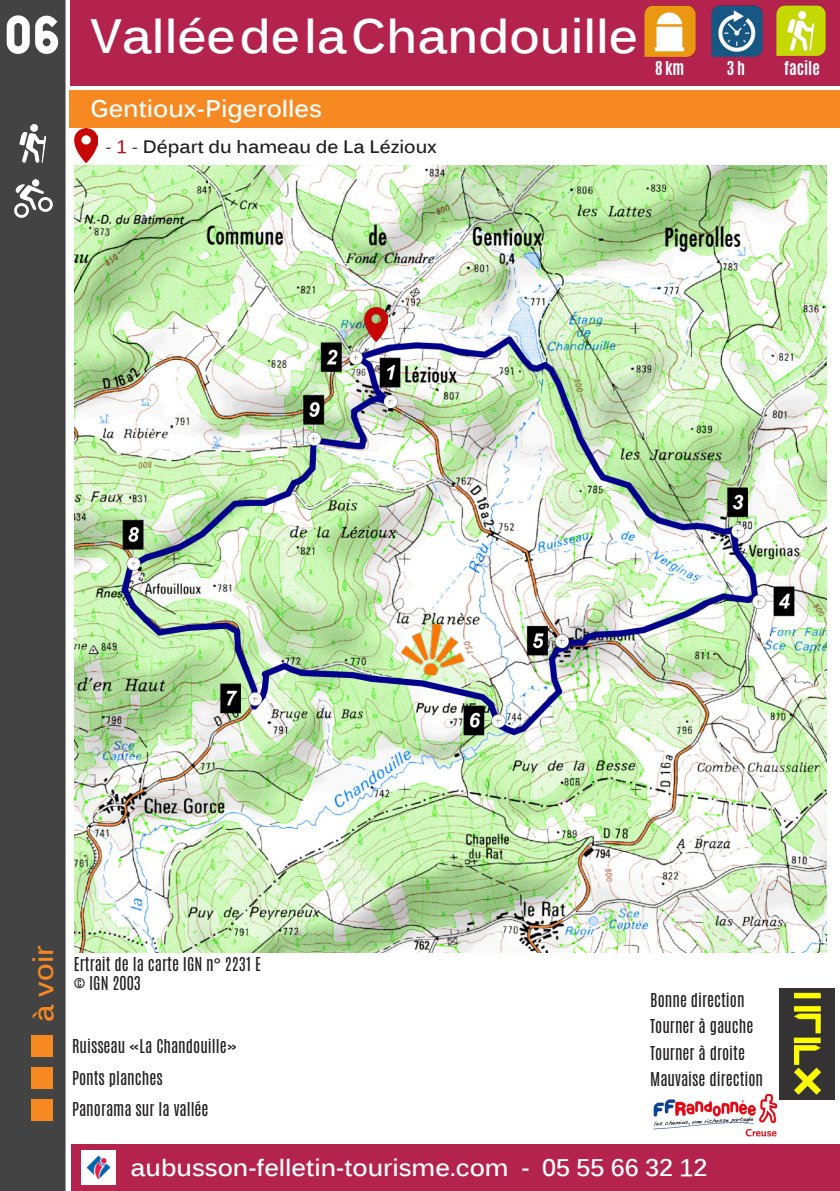
<style>
.page{position:relative;width:840px;height:1191px;background:#fff}
.page>*{position:absolute;margin:0;border:0;box-sizing:border-box;transform-origin:0 0}
.t1{font:80px "Lady Ice SC Bold";color:#fff}
.t2{font:700 48px "Kalinga";color:#fff}
.t3{font:700 28px "Kalinga";color:#f68922}
.t4{font:700 24px "Kalinga";color:#fff}
.t5{font:700 18px "Kalinga";color:#231f20}
.t6{font:16px "Antonio";color:#231f20}
.t7{font:700 16px "Antonio";color:#fff}
.s1{font-weight:400}
.s2{color:#a41d20}
</style>
<div class="page">
<div style="left:70px;top:0;width:769px;height:86px;background:#b3234d"></div>
<div style="left:70px;top:90px;width:769px;height:38px;background:#f68922"></div>
<div style="left:0;top:0;width:66px;height:1191px;background:#434343"></div>
<img style="left:644px;top:5px;width:52px;height:52px">
<img style="left:711px;top:5px;width:52px;height:52px">
<img style="left:7px;top:172px;width:52px;height:52px">
<img style="left:7px;top:117px;width:52px;height:52px">
<div style="left:71px;top:1144px;width:768px;height:47px;background:#b3234d"></div>
<img style="left:82px;top:1150px;width:34px;height:34px">
<div style="left:31px;top:1098px;width:22px;height:22px;background:#f68922"></div>
<div style="left:31px;top:1035px;width:22px;height:21px;background:#f68922"></div>
<div style="left:31px;top:1067px;width:22px;height:21px;background:#f68922"></div>
<img style="left:75px;top:129px;width:22px;height:34px">
<img style="left:779px;top:989px;width:54px;height:110px">
<img style="left:75px;top:166px;width:750px;height:787px">
<img style="left:364px;top:308px;width:23px;height:34px">
<img style="left:776px;top:5px;width:50px;height:51px">
<img style="left:653px;top:1089px;width:127px;height:48px">
<img style="left:398px;top:620px;width:70px;height:59px">
<p class="t1" style="left:3px;top:-27px;width:57px">06</p>
<p class="t2" style="left:90px;top:5px;width:549px">Vallée de la Chandouille</p>
<p class="t4" style="left:90px;top:93px;width:233px">Gentioux-Pigerolles</p>
<p class="t5" style="left:105px;top:135px;width:333px"><span class="s1">-</span> <span class="s2">1</span> <span class="s1">-</span> Départ du hameau de La Lézioux</p>
<p class="t7" style="left:654px;top:56px;width:31px">8 km</p>
<p class="t7" style="left:726px;top:56px;width:20px">3 h</p>
<p class="t7" style="left:783px;top:56px;width:37px">facile</p>
<p class="t3" style="left:26px;top:1022px;width:78px;rotate:-91deg">à voir</p>
<p class="t6" style="left:74px;top:952px;width:189px">Ertrait de la carte IGN n° 2231 E</p>
<p class="t6" style="left:74px;top:971px;width:69px">© IGN 2003</p>
<p class="t6" style="left:72px;top:1034px;width:166px">Ruisseau «La Chandouille»</p>
<p class="t6" style="left:72px;top:1066px;width:92px">Ponts planches</p>
<p class="t6" style="left:72px;top:1097px;width:138px">Panorama sur la vallée</p>
<p class="t6" style="left:650px;top:988px;width:96px">Bonne direction</p>
<p class="t6" style="left:650px;top:1014px;width:105px">Tourner à gauche</p>
<p class="t6" style="left:650px;top:1041px;width:96px">Tourner à droite</p>
<p class="t6" style="left:650px;top:1067px;width:114px">Mauvaise direction</p>
<p class="t4" style="left:130px;top:1151px;width:578px">aubusson-felletin-tourisme.com - 05 55 66 32 12</p>
</div>
